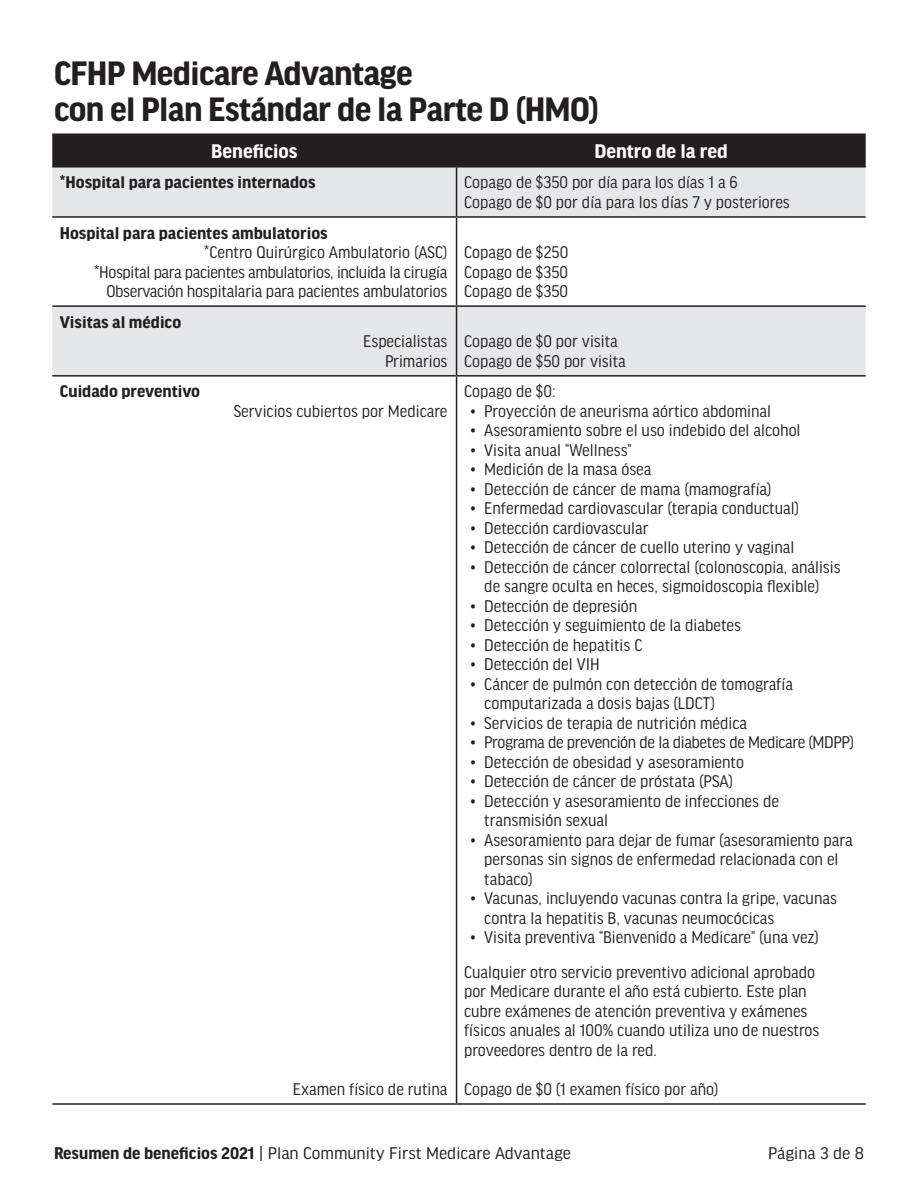
<style>
.page{position:relative;width:918px;height:1188px;background:#fff}
.page>*{position:absolute;margin:0;border:0;box-sizing:border-box;transform-origin:0 0}
.t1{font:700 36px/36px "Good Headline Pro";letter-spacing:-.02em;color:#231f20}
.Table-Header{font:700 21px "Good Headline Pro";color:#fff}
.Table-Info{font:18px/19.5px "Good Headline Pro Narr";color:#231f20}
.Table-InfoB{font:18px "Good Headline Pro Narr";letter-spacing:-.01em;color:#231f20}
.Table-Info-2{font:700 18px "Good Headline Pro";color:#231f20}
.t2{font:18px "Good Headline Pro";color:#231f20}
.Table-Info-3{font:18px "Good Headline Pro Narr";letter-spacing:-.02em;color:#231f20}
.s1{font-weight:700}
</style>
<div class="page">
<div style="left:52px;top:133px;width:814px;height:33px;background:#231f20"></div>
<svg style="left:52px;top:168px;width:814px;height:207px;fill:#e6e7e9"></svg>
<hr style="left:52px;top:166px;width:405px;height:2px;background:#231f20">
<hr style="left:457px;top:166px;width:409px;height:2px;background:#231f20">
<hr style="left:52px;top:216px;width:405px;height:2px;background:#231f20">
<hr style="left:457px;top:216px;width:409px;height:2px;background:#231f20">
<hr style="left:52px;top:305px;width:405px;height:2px;background:#231f20">
<hr style="left:457px;top:305px;width:409px;height:2px;background:#231f20">
<hr style="left:52px;top:375px;width:405px;height:2px;background:#231f20">
<hr style="left:457px;top:375px;width:409px;height:2px;background:#231f20">
<hr style="left:52px;top:1103px;width:405px;height:2px;background:#231f20">
<hr style="left:457px;top:1103px;width:409px;height:2px;background:#231f20">
<hr style="left:456px;top:168px;width:1px;height:48px;background:#231f20">
<hr style="left:456px;top:218px;width:1px;height:87px;background:#231f20">
<hr style="left:456px;top:307px;width:1px;height:68px;background:#231f20">
<hr style="left:456px;top:377px;width:1px;height:726px;background:#231f20">
<p class="t1" style="left:54px;top:57px;width:547px">CFHP Medicare Advantage<br>con el Plan Estándar de la Parte D (HMO)</p>
<p class="Table-Header" style="left:211px;top:141px;width:88px">Beneficios</p>
<p class="Table-Header" style="left:594px;top:141px;width:135px">Dentro de la red</p>
<p class="Table-Info-2" style="left:60px;top:174px;width:257px">*Hospital para pacientes internados</p>
<p class="Table-Info" style="left:464px;top:173px;width:275px">Copago de $350 por día para los días 1 a 6</p>
<p class="Table-Info" style="left:464px;top:193px;width:327px">Copago de $0 por día para los días 7 y posteriores</p>
<p class="Table-Info-2" style="left:60px;top:224px;width:269px">Hospital para pacientes ambulatorios</p>
<p class="Table-InfoB" style="left:204px;top:243px;width:245px">*Centro Quirúrgico Ambulatorio (ASC)</p>
<p class="Table-InfoB" style="left:94px;top:263px;width:355px">*Hospital para pacientes ambulatorios, incluida la cirugía</p>
<p class="Table-InfoB" style="left:106px;top:282px;width:343px">Observación hospitalaria para pacientes ambulatorios</p>
<p class="Table-Info" style="left:464px;top:243px;width:106px">Copago de $250</p>
<p class="Table-Info" style="left:464px;top:262px;width:106px">Copago de $350</p>
<p class="Table-Info" style="left:464px;top:282px;width:106px">Copago de $350</p>
<p class="Table-Info-2" style="left:60px;top:314px;width:123px">Visitas al médico</p>
<p class="Table-Info-2" style="left:60px;top:383px;width:142px">Cuidado preventivo</p>
<p class="Table-InfoB" style="left:363px;top:333px;width:86px">Especialistas</p>
<p class="Table-InfoB" style="left:385px;top:352px;width:64px">Primarios</p>
<p class="Table-InfoB" style="left:234px;top:402px;width:215px">Servicios cubiertos por Medicare</p>
<p class="Table-InfoB" style="left:293px;top:1080px;width:156px">Examen físico de rutina</p>
<p class="Table-Info" style="left:464px;top:332px;width:155px">Copago de $0 por visita</p>
<p class="Table-Info" style="left:464px;top:351px;width:163px">Copago de $50 por visita</p>
<p class="Table-Info" style="left:464px;top:382px;width:93px">Copago de $0:</p>
<p class="Table-Info" style="left:471px;top:402px;width:302px">• Proyección de aneurisma aórtico abdominal</p>
<p class="Table-Info" style="left:471px;top:421px;width:331px">• Asesoramiento sobre el uso indebido del alcohol</p>
<p class="Table-Info" style="left:471px;top:441px;width:162px">• Visita anual “Wellness”</p>
<p class="Table-Info" style="left:471px;top:460px;width:182px">• Medición de la masa ósea</p>
<p class="Table-Info" style="left:471px;top:480px;width:302px">• Detección de cáncer de mama (mamografía)</p>
<p class="Table-Info" style="left:471px;top:499px;width:330px">• Enfermedad cardiovascular (terapia conductual)</p>
<p class="Table-Info" style="left:471px;top:519px;width:179px">• Detección cardiovascular</p>
<p class="Table-Info" style="left:471px;top:538px;width:325px">• Detección de cáncer de cuello uterino y vaginal</p>
<p class="Table-Info" style="left:471px;top:558px;width:371px;text-align:center">• Detección de cáncer colorrectal (colonoscopia, análisis de sangre oculta en heces, sigmoidoscopia flexible)</p>
<p class="Table-Info" style="left:471px;top:597px;width:168px">• Detección de depresión</p>
<p class="Table-Info" style="left:471px;top:616px;width:272px">• Detección y seguimiento de la diabetes</p>
<p class="Table-Info" style="left:471px;top:636px;width:173px">• Detección de hepatitis C</p>
<p class="Table-Info" style="left:471px;top:655px;width:130px">• Detección del VIH</p>
<p class="Table-Info" style="left:484px;top:675px;width:310px;text-indent:-14px">• Cáncer de pulmón con detección de tomografía computarizada a dosis bajas (LDCT)</p>
<p class="Table-Info" style="left:471px;top:714px;width:278px">• Servicios de terapia de nutrición médica</p>
<p class="Table-Info-3" style="left:471px;top:734px;width:385px">• Programa de prevención de la diabetes de Medicare (MDPP)</p>
<p class="Table-Info" style="left:471px;top:753px;width:275px">• Detección de obesidad y asesoramiento</p>
<p class="Table-Info" style="left:471px;top:772px;width:264px">• Detección de cáncer de próstata (PSA)</p>
<p class="Table-Info" style="left:484px;top:792px;width:296px;text-indent:-14px">• Detección y asesoramiento de infecciones de transmisión sexual</p>
<p class="Table-Info" style="left:484px;top:831px;width:370px;text-indent:-14px">• Asesoramiento para dejar de fumar (asesoramiento para personas sin signos de enfermedad relacionada con el tabaco)</p>
<p class="Table-Info" style="left:484px;top:889px;width:354px;text-indent:-14px">• Vacunas, incluyendo vacunas contra la gripe, vacunas contra la hepatitis B, vacunas neumocócicas</p>
<p class="Table-Info" style="left:471px;top:928px;width:350px">• Visita preventiva “Bienvenido a Medicare” (una vez)</p>
<p class="Table-Info" style="left:464px;top:963px;width:357px">Cualquier otro servicio preventivo adicional aprobado por Medicare durante el año está cubierto. Este plan cubre exámenes de atención preventiva y exámenes físicos anuales al 100% cuando utiliza uno de nuestros proveedores dentro de la red.</p>
<p class="Table-Info" style="left:464px;top:1080px;width:256px">Copago de $0 (1 examen físico por año)</p>
<p class="t2" style="left:54px;top:1144px;width:519px"><span class="s1">Resumen de beneficios 2021</span> | Plan Community First Medicare Advantage</p>
<p class="t2" style="left:768px;top:1144px;width:97px">Página 3 de 8</p>
</div>
